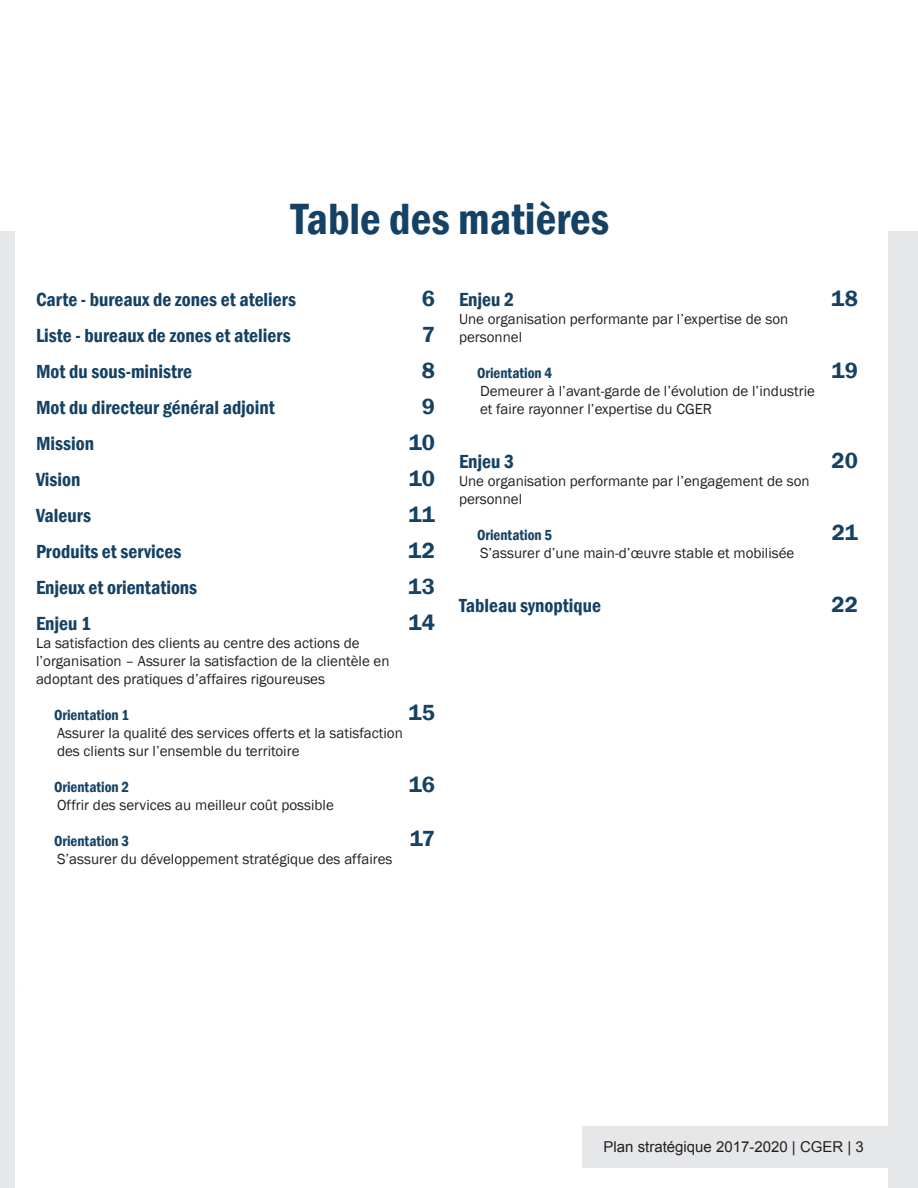
<style>
.page{position:relative;width:918px;height:1188px;background:#fff}
.page>*{position:absolute;margin:0;border:0;box-sizing:border-box;transform-origin:0 0}
.t1{font:600 condensed 45px "Franklin Gothic";color:#154264}
.t2{font:600 22.5px "Franklin Gothic";color:#154264}
.t3{font:600 condensed 19.5px "Franklin Gothic";color:#154264}
.t4{font:15px/18px "Franklin Gothic";color:#231f20}
.t5{font:600 condensed 15px "Franklin Gothic";color:#154264}
.t6{font:15px "Arial";color:#231f20}
</style>
<div class="page">
<div style="left:0;top:232px;width:15px;height:956px;background:#e6e7e9"></div>
<div style="left:888px;top:232px;width:30px;height:956px;background:#e6e7e9"></div>
<div style="left:582px;top:1126px;width:336px;height:42px;background:#e6e7e9"></div>
<h1 class="t1" style="left:291px;top:189px;width:320px">Table des matières</h1>
<h3 class="t3" style="left:36px;top:286px;width:262px">Carte - bureaux de zones et ateliers</h3>
<h2 class="t2" style="left:422px;top:285px;width:15px">6</h2>
<h3 class="t3" style="left:36px;top:322px;width:256px">Liste - bureaux de zones et ateliers</h3>
<h2 class="t2" style="left:422px;top:321px;width:15px">7</h2>
<h3 class="t3" style="left:36px;top:358px;width:158px">Mot du sous-ministre</h3>
<h2 class="t2" style="left:422px;top:357px;width:15px">8</h2>
<h3 class="t3" style="left:36px;top:394px;width:240px">Mot du directeur général adjoint</h3>
<h2 class="t2" style="left:422px;top:393px;width:15px">9</h2>
<h3 class="t3" style="left:36px;top:430px;width:60px">Mission</h3>
<h2 class="t2" style="left:409px;top:429px;width:28px">10</h2>
<h3 class="t3" style="left:36px;top:466px;width:46px">Vision</h3>
<h2 class="t2" style="left:409px;top:465px;width:28px">10</h2>
<h3 class="t3" style="left:36px;top:502px;width:57px">Valeurs</h3>
<h2 class="t2" style="left:408px;top:501px;width:28px">11</h2>
<h3 class="t3" style="left:36px;top:538px;width:147px">Produits et services</h3>
<h2 class="t2" style="left:408px;top:537px;width:28px">12</h2>
<h3 class="t3" style="left:36px;top:574px;width:163px">Enjeux et orientations</h3>
<h2 class="t2" style="left:408px;top:573px;width:28px">13</h2>
<h3 class="t3" style="left:36px;top:610px;width:57px">Enjeu 1</h3>
<h2 class="t2" style="left:408px;top:609px;width:28px">14</h2>
<p class="t4" style="left:36px;top:634px;width:355px">La satisfaction des clients au centre des actions de l’organisation – Assurer la satisfaction de la clientèle en adoptant des pratiques d’affaires rigoureuses</p>
<p class="t5" style="left:54px;top:705px;width:77px">Orientation 1</p>
<h2 class="t2" style="left:408px;top:699px;width:28px">15</h2>
<p class="t4" style="left:57px;top:724px;width:347px">Assurer la qualité des services offerts et la satisfaction des clients sur l’ensemble du territoire</p>
<p class="t5" style="left:54px;top:777px;width:77px">Orientation 2</p>
<h2 class="t2" style="left:409px;top:771px;width:28px">16</h2>
<p class="t4" style="left:57px;top:796px;width:278px">Offrir des services au meilleur coût possible</p>
<p class="t5" style="left:54px;top:831px;width:77px">Orientation 3</p>
<h2 class="t2" style="left:410px;top:825px;width:27px">17</h2>
<p class="t4" style="left:57px;top:850px;width:337px">S’assurer du développement stratégique des affaires</p>
<h3 class="t3" style="left:459px;top:286px;width:57px">Enjeu 2</h3>
<h2 class="t2" style="left:831px;top:285px;width:28px">18</h2>
<p class="t4" style="left:459px;top:310px;width:331px">Une organisation performante par l’expertise de son personnel</p>
<p class="t5" style="left:477px;top:363px;width:77px">Orientation 4</p>
<h2 class="t2" style="left:832px;top:357px;width:28px">19</h2>
<p class="t4" style="left:480px;top:382px;width:336px">Demeurer à l’avant-garde de l’évolution de l’industrie et faire rayonner l’expertise du CGER</p>
<h3 class="t3" style="left:459px;top:448px;width:57px">Enjeu 3</h3>
<h2 class="t2" style="left:832px;top:447px;width:28px">20</h2>
<p class="t4" style="left:459px;top:472px;width:352px">Une organisation performante par l’engagement de son personnel</p>
<p class="t5" style="left:477px;top:525px;width:77px">Orientation 5</p>
<h2 class="t2" style="left:832px;top:519px;width:28px">21</h2>
<p class="t4" style="left:480px;top:544px;width:316px">S’assurer d’une main-d’œuvre stable et mobilisée</p>
<h3 class="t3" style="left:459px;top:592px;width:144px">Tableau synoptique</h3>
<h2 class="t2" style="left:832px;top:591px;width:28px">22</h2>
<p class="t6" style="left:604px;top:1137px;width:262px">Plan stratégique 2017-2020 | CGER | 3</p>
</div>
